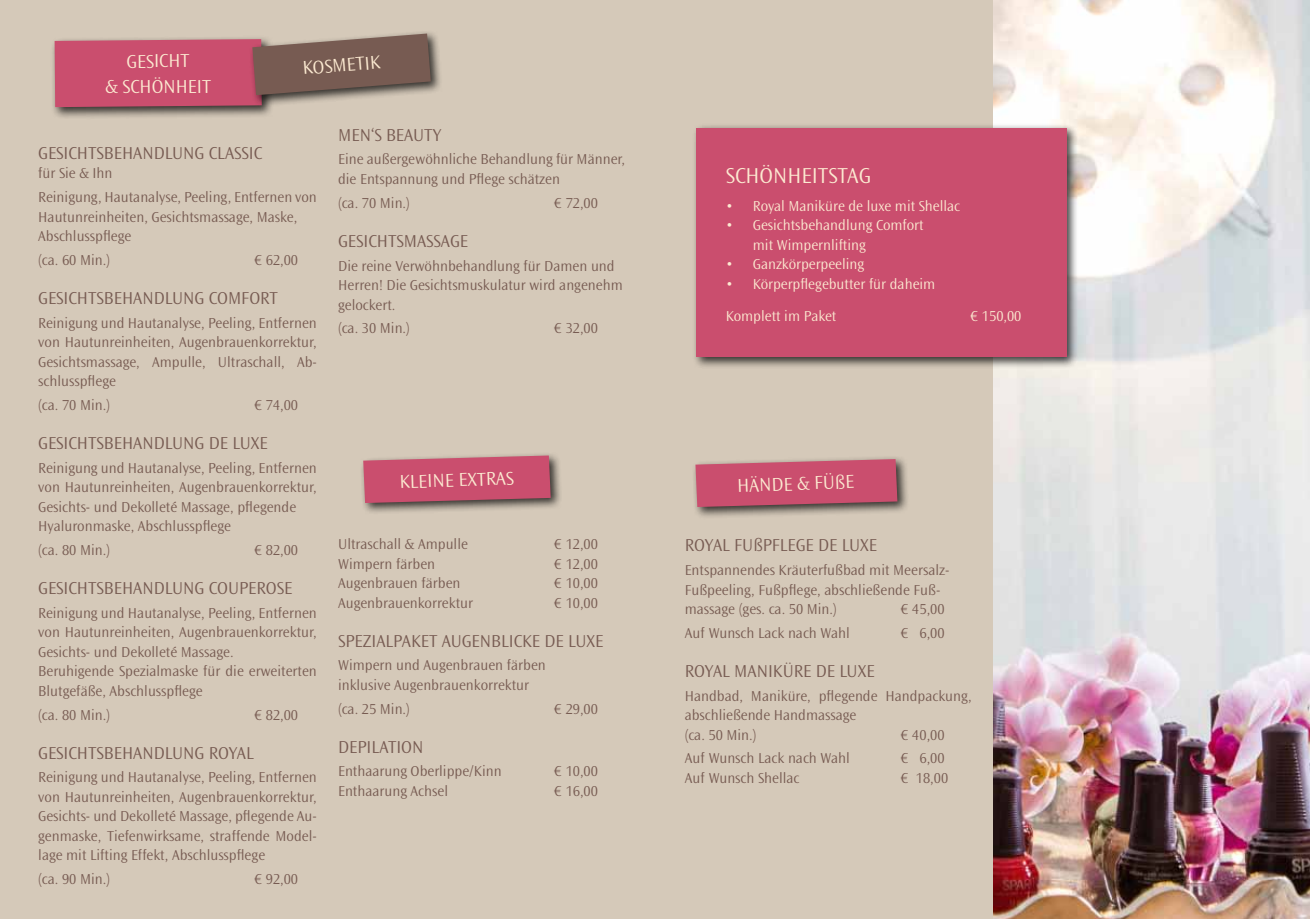
<style>
.page{position:relative;width:1310px;height:919px;background:#fff}
.page>*{position:absolute;margin:0;border:0;box-sizing:border-box;transform-origin:0 0}
.t1{font:300 22.5px "Ocean Sans Std";color:#fcead1}
.t2{font:300 19.5px/25.5px "Ocean Sans Std";letter-spacing:-.01em;color:#fcead1;text-align:center}
.t3{font:300 18px "Ocean Sans Std";color:#775b52}
.t4{font:300 15px/19.5px "Ocean Sans Std";color:#775b52}
.t5{font:300 15px/19.5px "Ocean Sans Std";color:#fcead1}
</style>
<div class="page">
<div style="left:0;top:0;width:993px;height:918px;background:#d5c9b9"></div>
<img style="left:993px;top:0;width:317px;height:918px">
<div style="left:51px;top:35px;width:223px;height:84px;background:#000;opacity:.75"></div>
<div style="left:249px;top:30px;width:194px;height:77px;background:#000;opacity:.75"></div>
<svg style="left:55px;top:34px;width:376px;height:73px;background:#ab646e"></svg>
<div style="left:360px;top:451px;width:203px;height:64px;background:#000;opacity:.75"></div>
<svg style="left:363px;top:455px;width:188px;height:48px;background:#c45671"></svg>
<div style="left:692px;top:455px;width:217px;height:64px;background:#000;opacity:.75"></div>
<svg style="left:695px;top:459px;width:202px;height:48px;background:#c35570"></svg>
<div style="left:692px;top:124px;width:387px;height:245px;background:#000;opacity:.75"></div>
<div style="left:696px;top:128px;width:370px;height:228px;background:#ca4e6e"></div>
<h2 class="t2" style="left:105px;top:49px;width:108px">GESICHT<br>&amp; SCHÖNHEIT</h2>
<h2 class="t2" style="left:301px;top:56px;width:80px;rotate:-5deg">KOSMETIK</h2>
<p class="t3" style="left:38px;top:143px;width:20px">Gesichtsbehandlung</p>
<p class="t3" style="left:209px;top:143px;width:17px">Classic</p>
<p class="t4" style="left:38px;top:162px;width:280px;line-height:23.7px">für Sie &amp; Ihn<br>Reinigung, Hautanalyse, Peeling, Entfernen von</p>
<p class="t4" style="left:38px;top:207px;width:261px">Hautunreinheiten, Gesichtsmassage, Maske,<br>Abschlusspflege</p>
<p class="t4" style="left:38px;top:250px;width:73px">(ca. 60 Min.)</p>
<p class="t4" style="left:254px;top:250px;width:45px">€ 62,00</p>
<p class="t3" style="left:38px;top:288px;width:20px">Gesichtsbehandlung</p>
<p class="t3" style="left:209px;top:288px;width:20px">Comfort</p>
<p class="t4" style="left:38px;top:313px;width:280px;text-align:justify">Reinigung und Hautanalyse, Peeling, Entfernen von Hautunreinheiten, Augenbrauenkorrektur, Gesichtsmassage, Ampulle, Ultraschall, Ab&shy;schlusspflege</p>
<p class="t4" style="left:38px;top:395px;width:73px">(ca. 70 Min.)</p>
<p class="t4" style="left:254px;top:395px;width:45px">€ 74,00</p>
<p class="t3" style="left:38px;top:433px;width:20px">Gesichtsbehandlung</p>
<p class="t3" style="left:209px;top:433px;width:58px">de Luxe</p>
<p class="t4" style="left:38px;top:458px;width:280px">Reinigung und Hautanalyse, Peeling, Entfernen von Hautunreinheiten, Augenbrauenkorrektur, Gesichts- und Dekolleté Massage, pflegende Hyaluronmaske, Abschlusspflege</p>
<p class="t4" style="left:38px;top:540px;width:73px">(ca. 80 Min.)</p>
<p class="t4" style="left:254px;top:540px;width:45px">€ 82,00</p>
<p class="t3" style="left:38px;top:578px;width:20px">Gesichtsbehandlung</p>
<p class="t3" style="left:209px;top:578px;width:19px">Couperose</p>
<p class="t4" style="left:38px;top:603px;width:280px">Reinigung und Hautanalyse, Peeling, Entfernen von Hautunreinheiten, Augenbrauenkorrektur, Gesichts- und Dekolleté Massage.<br>Beruhigende Spezialmaske für die erweiterten Blutgefäße, Abschlusspflege</p>
<p class="t4" style="left:38px;top:705px;width:73px">(ca. 80 Min.)</p>
<p class="t4" style="left:254px;top:705px;width:45px">€ 82,00</p>
<p class="t3" style="left:38px;top:742px;width:20px">Gesichtsbehandlung</p>
<p class="t3" style="left:209px;top:742px;width:20px">Royal</p>
<p class="t4" style="left:38px;top:767px;width:280px;text-align:justify">Reinigung und Hautanalyse, Peeling, Entfernen von Hautunreinheiten, Augenbrauenkorrektur, Gesichts- und Dekolleté Massage, pflegende Au&shy;genmaske, Tiefenwirksame, straffende Model&shy;lage mit Lifting Effekt, Abschlusspflege</p>
<p class="t4" style="left:38px;top:869px;width:73px">(ca. 90 Min.)</p>
<p class="t4" style="left:254px;top:869px;width:45px">€ 92,00</p>
<p class="t3" style="left:338px;top:125px;width:105px">MEN‘s BEAUTY</p>
<p class="t4" style="left:338px;top:150px;width:288px">Eine außergewöhnliche Behandlung für Männer, die Entspannung und Pflege schätzen</p>
<p class="t4" style="left:338px;top:193px;width:73px">(ca. 70 Min.)</p>
<p class="t4" style="left:554px;top:193px;width:45px">€ 72,00</p>
<p class="t3" style="left:338px;top:231px;width:19px">Gesichts</p>
<p class="t3" style="left:404px;top:231px;width:66px">MASSAGE</p>
<p class="t4" style="left:338px;top:256px;width:286px">Die reine Verwöhnbehandlung für Damen und<br>Herren! Die Gesichtsmuskulatur wird angenehm gelockert.</p>
<p class="t4" style="left:338px;top:319px;width:73px">(ca. 30 Min.)</p>
<p class="t4" style="left:554px;top:319px;width:45px">€ 32,00</p>
<h1 class="t1" style="left:726px;top:163px;width:146px">SCHÖNHEITSTAG</h1>
<p class="t5" style="left:726px;top:196px;width:236px">• Royal Maniküre de luxe mit Shellac</p>
<p class="t5" style="left:753px;top:215px;width:172px;text-indent:-27px">• Gesichtsbehandlung Comfort mit Wimpernlifting</p>
<p class="t5" style="left:726px;top:254px;width:140px">• Ganzkörperpeeling</p>
<p class="t5" style="left:726px;top:268px;width:211px;line-height:32.2px">• Körperpflegebutter für daheim<br>Komplett im Paket</p>
<p class="t5" style="left:970px;top:306px;width:52px">€ 150,00</p>
<h2 class="t2" style="left:399px;top:469px;width:116px;rotate:-2deg">KLEINE EXTRAS</h2>
<h2 class="t2" style="left:737px;top:473px;width:118px;rotate:-2deg">HÄNDE &amp; FÜßE</h2>
<p class="t4" style="left:338px;top:534px;width:131px">Ultraschall &amp; Ampulle</p>
<p class="t4" style="left:554px;top:534px;width:45px">€ 12,00</p>
<p class="t4" style="left:338px;top:554px;width:99px">Wimpern färben</p>
<p class="t4" style="left:554px;top:554px;width:45px">€ 12,00</p>
<p class="t4" style="left:338px;top:573px;width:124px">Augenbrauen färben</p>
<p class="t4" style="left:554px;top:573px;width:45px">€ 10,00</p>
<p class="t4" style="left:338px;top:593px;width:136px">Augenbrauenkorrektur</p>
<p class="t4" style="left:554px;top:593px;width:45px">€ 10,00</p>
<p class="t3" style="left:338px;top:630px;width:43px">Spezialpaket</p>
<p class="t3" style="left:442px;top:630px;width:19px">Augenblicke</p>
<p class="t3" style="left:544px;top:630px;width:58px">de Luxe</p>
<p class="t4" style="left:338px;top:656px;width:209px">Wimpern und Augenbrauen färben inklusive Augenbrauenkorrektur</p>
<p class="t4" style="left:338px;top:699px;width:73px">(ca. 25 Min.)</p>
<p class="t4" style="left:554px;top:699px;width:45px">€ 29,00</p>
<p class="t3" style="left:338px;top:736px;width:20px">Depilation</p>
<p class="t4" style="left:338px;top:762px;width:165px">Enthaarung Oberlippe/Kinn</p>
<p class="t4" style="left:554px;top:762px;width:45px">€ 10,00</p>
<p class="t4" style="left:338px;top:781px;width:111px">Enthaarung Achsel</p>
<p class="t4" style="left:554px;top:781px;width:45px">€ 16,00</p>
<p class="t3" style="left:685px;top:535px;width:20px">Royal</p>
<p class="t3" style="left:734px;top:535px;width:38px">Fußpflege</p>
<p class="t3" style="left:818px;top:535px;width:58px">de Luxe</p>
<p class="t4" style="left:685px;top:560px;width:266px">Entspannendes Kräuterfußbad mit Meersalz-<br>Fußpeeling, Fußpflege, abschließende Fuß&shy;massage (ges. ca. 50 Min.)</p>
<p class="t4" style="left:901px;top:599px;width:45px">€ 45,00</p>
<p class="t4" style="left:685px;top:623px;width:167px">Auf Wunsch Lack nach Wahl</p>
<p class="t4" style="left:901px;top:623px;width:45px">€ 6,00</p>
<p class="t3" style="left:685px;top:661px;width:20px">Royal</p>
<p class="t3" style="left:734px;top:661px;width:24px">Maniküre</p>
<p class="t3" style="left:815px;top:661px;width:58px">de Luxe</p>
<p class="t4" style="left:685px;top:686px;width:288px">Handbad, Maniküre, pflegende Handpackung, abschließende Handmassage<br>(ca. 50 Min.)</p>
<p class="t4" style="left:901px;top:725px;width:45px">€ 40,00</p>
<p class="t4" style="left:685px;top:748px;width:167px">Auf Wunsch Lack nach Wahl</p>
<p class="t4" style="left:901px;top:748px;width:45px">€ 6,00</p>
<p class="t4" style="left:685px;top:768px;width:116px">Auf Wunsch Shellac</p>
<p class="t4" style="left:901px;top:768px;width:49px">€ 18,00</p>
</div>
